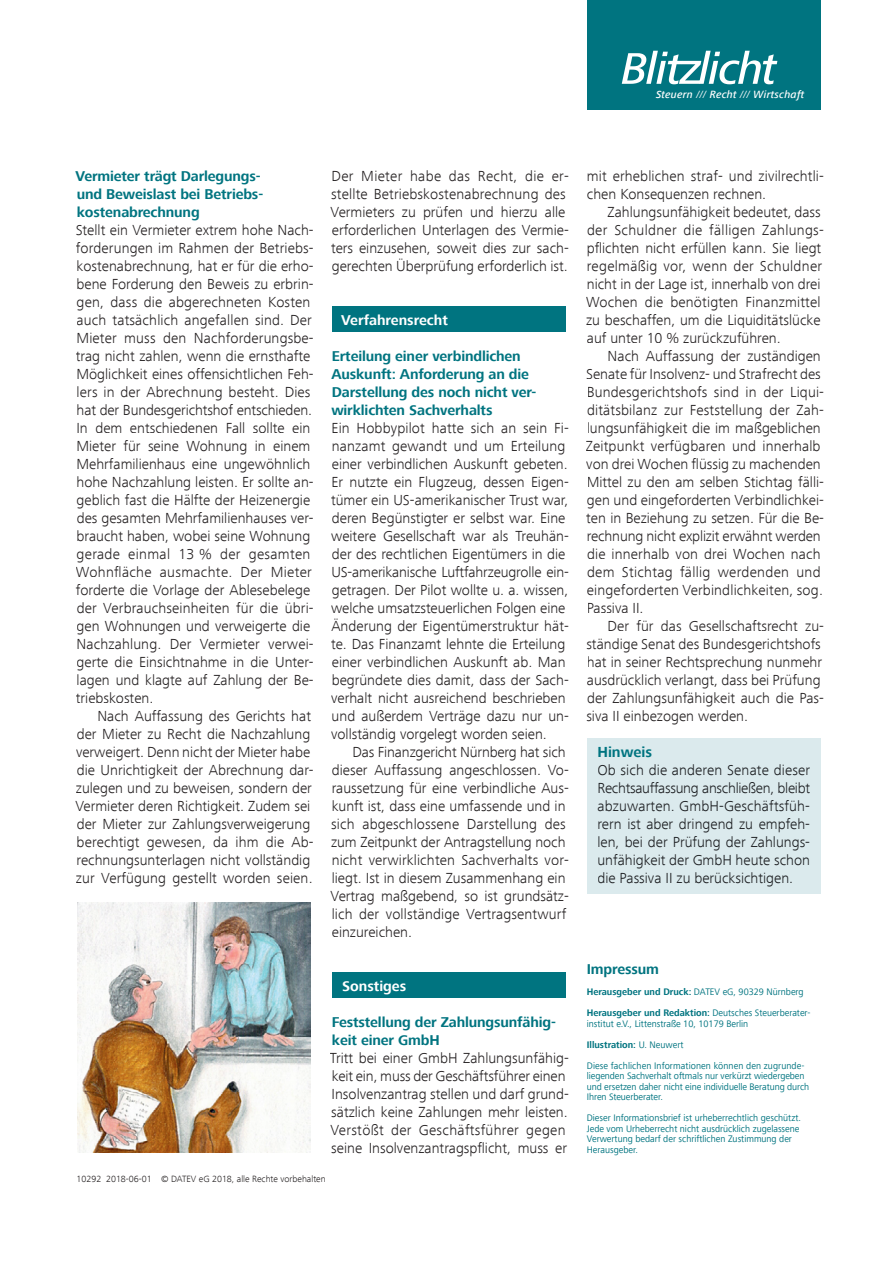
<style>
.page{position:relative;width:893px;height:1263px;background:#fff}
.page>*{position:absolute;margin:0;border:0;box-sizing:border-box;transform-origin:0 0}
.t1{font:300 15px/18px "Frutiger Next Com";color:#231f20}
.t2{font:300 15px/18px "Frutiger Next Com";color:#1a1c1f;text-align:justify}
.t3{font:700 15px "Frutiger Next Com";color:#007480}
.t4{font:700 14.7px/18px "Frutiger Next Com";letter-spacing:-.01em;color:#007480}
.t5{font:700 14.7px "Frutiger Next Com";color:#fff}
.t6{font:italic 500 10.8px "Frutiger Next Com";letter-spacing:.02em;color:#fff}
.t7{font:9.75px/10.5px "Frutiger Next Com";color:#007480;scale:.96 1}
.t8{font:700 9.75px/21px "Frutiger Next Com";color:#007480;scale:.96 1}
.t9{font:300 9.3px "Frutiger Next Com";color:#231f20}
.s1{font-weight:400}
.s2{font-weight:700}
</style>
<div class="page">
<div style="left:587px;top:0;width:234px;height:110px;background:#007480"></div>
<svg style="left:622px;top:51px;width:155px;height:33px"></svg>
<div style="left:332px;top:307px;width:234px;height:25px;background:#007480"></div>
<div style="left:332px;top:973px;width:234px;height:25px;background:#007480"></div>
<div style="left:587px;top:738px;width:234px;height:155px;background:#dbeaed"></div>
<img style="left:78px;top:903px;width:232px;height:249px">
<p class="t6" style="left:656px;top:88px;width:150px">Steuern <span class="s1">///</span> Recht <span class="s1">///</span> Wirtschaft</p>
<p class="t4" style="left:76px;top:167px;width:189px">Vermieter trägt Darlegungs&shy;und Beweislast bei Betriebs&shy;kostenabrechnung</p>
<p class="t1" style="left:76px;top:221px;width:239px">Stellt ein Vermieter extrem hohe Nach&shy;forderungen im Rahmen der Betriebs&shy;kostenabrechnung, hat er für die erho&shy;bene Forderung den Beweis zu erbrin&shy;gen, dass die abgerechneten Kosten auch tatsächlich angefallen sind. Der Mieter muss den Nachforderungsbe&shy;trag nicht zahlen, wenn die ernsthafte Möglichkeit eines offensichtlichen Feh&shy;lers in der Abrechnung besteht. Dies hat der Bundesgerichtshof entschieden.<br>In dem entschiedenen Fall sollte ein Mieter für seine Wohnung in einem Mehrfamilienhaus eine ungewöhnlich hohe Nachzahlung leisten. Er sollte an - geblich fast die Hälfte der Heizenergie des gesamten Mehrfamilienhauses ver - braucht haben, wobei seine Wohnung gerade einmal 13 % der gesamten Wohnfläche ausmachte. Der Mieter forderte die Vorlage der Ablesebelege der Verbrauchseinheiten für die übri&shy;gen Wohnungen und verweigerte die Nachzahlung. Der Vermieter verwei&shy;gerte die Einsichtnahme in die Unter&shy;lagen und klagte auf Zahlung der Be&shy;triebskosten.</p>
<p class="t1" style="left:75px;top:707px;width:240px;text-indent:22px">Nach Auffassung des Gerichts hat der Mieter zu Recht die Nachzahlung verweigert. Denn nicht der Mieter habe die Unrichtigkeit der Abrechnung dar&shy;zulegen und zu beweisen, sondern der Vermieter deren Richtigkeit. Zudem sei der Mieter zur Zahlungsverweigerung berechtigt gewesen, da ihm die Ab&shy;rechnungsunterlagen nicht vollständig zur Verfügung gestellt worden seien.</p>
<p class="t1" style="left:330px;top:167px;width:240px">Der Mieter habe das Recht, die er&shy;stellte Betriebskostenabrechnung des Vermieters zu prüfen und hierzu alle erforderlichen Unterlagen des Vermie&shy;ters einzusehen, soweit dies zur sach&shy;gerechten Überprüfung erforderlich ist.</p>
<p class="t5" style="left:341px;top:311px;width:108px">Verfahrensrecht</p>
<p class="t4" style="left:331px;top:347px;width:207px">Erteilung einer verbindlichen<br>Auskunft: Anforderung an die<br>Darstellung des noch nicht ver&shy;wirklichten Sachverhalts</p>
<p class="t1" style="left:331px;top:419px;width:239px">Ein Hobbypilot hatte sich an sein Fi&shy;nanzamt gewandt und um Erteilung einer verbindlichen Auskunft gebeten.<br>Er nutzte ein Flugzeug, dessen Eigen&shy;tümer ein US-amerikanischer Trust war, deren Begünstigter er selbst war. Eine weitere Gesellschaft war als Treuhän&shy;der des rechtlichen Eigentümers in die US-amerikanische Luftfahrzeugrolle ein&shy;getragen. Der Pilot wollte u. a. wissen, welche umsatzsteuerlichen Folgen eine Änderung der Eigentümerstruktur hät&shy;te. Das Finanzamt lehnte die Erteilung einer verbindlichen Auskunft ab. Man begründete dies damit, dass der Sach&shy;verhalt nicht ausreichend beschrieben und außerdem Verträge dazu nur un&shy;vollständig vorgelegt worden seien.</p>
<p class="t1" style="left:330px;top:743px;width:240px;text-indent:22px">Das Finanzgericht Nürnberg hat sich dieser Auffassung angeschlossen. Vo&shy;raussetzung für eine verbindliche Aus&shy;kunft ist, dass eine umfassende und in sich abgeschlossene Darstellung des zum Zeitpunkt der Antragstellung noch nicht verwirklichten Sachverhalts vor&shy;liegt. Ist in diesem Zusammenhang ein Vertrag maßgebend, so ist grundsätz&shy;lich der vollständige Vertragsentwurf einzureichen.</p>
<p class="t5" style="left:342px;top:977px;width:66px">Sonstiges</p>
<p class="t4" style="left:332px;top:1013px;width:226px">Feststellung der Zahlungsunfähig&shy;keit einer GmbH</p>
<p class="t1" style="left:330px;top:1049px;width:240px">Tritt bei einer GmbH Zahlungsunfähig&shy;keit ein, muss der Geschäftsführer einen Insolvenzantrag stellen und darf grund&shy;sätzlich keine Zahlungen mehr leisten.<br>Verstößt der Geschäftsführer gegen seine Insolvenzantragspflicht, muss er</p>
<p class="t9" style="left:77px;top:1174px;width:251px">10292 2018-06-01 © DATEV eG 2018, alle Rechte vorbehalten</p>
<p class="t1" style="left:587px;top:167px;width:239px">mit erheblichen straf- und zivilrechtli&shy;chen Konsequenzen rechnen.</p>
<p class="t1" style="left:586px;top:203px;width:239px;text-indent:22px">Zahlungsunfähigkeit bedeutet, dass der Schuldner die fälligen Zahlungs&shy;pflichten nicht erfüllen kann. Sie liegt regelmäßig vor, wenn der Schuldner nicht in der Lage ist, innerhalb von drei Wochen die benötigten Finanzmittel zu beschaffen, um die Liquiditätslücke auf unter 10 % zurückzuführen.</p>
<p class="t1" style="left:586px;top:347px;width:240px;text-indent:22px">Nach Auffassung der zuständigen Senate für Insolvenz- und Strafrecht des Bundesgerichtshofs sind in der Liqui&shy;ditätsbilanz zur Feststellung der Zah&shy;lungsunfähigkeit die im maßgeblichen Zeitpunkt verfügbaren und innerhalb von drei Wochen flüssig zu machenden Mittel zu den am selben Stichtag fälli&shy;gen und eingeforderten Verbindlichkei&shy;ten in Beziehung zu setzen. Für die Be&shy;rechnung nicht explizit erwähnt werden die innerhalb von drei Wochen nach dem Stichtag fällig werdenden und eingeforderten Verbindlichkeiten, sog.<br>Passiva II.</p>
<p class="t1" style="left:586px;top:617px;width:239px;text-indent:21px">Der für das Gesellschaftsrecht zu&shy;ständige Senat des Bundesgerichtshofs hat in seiner Rechtsprechung nunmehr ausdrücklich verlangt, dass bei Prüfung der Zahlungsunfähigkeit auch die Pas&shy;siva II einbezogen werden.</p>
<p class="t3" style="left:597px;top:743px;width:56px">Hinweis</p>
<p class="t2" style="left:597px;top:761px;width:214px">Ob sich die anderen Senate dieser Rechtsauffassung anschließen, bleibt abzuwarten. GmbH-Geschäftsfüh&shy;rern ist aber dringend zu empfeh&shy;len, bei der Prüfung der Zahlungs&shy;unfähigkeit der GmbH heute schon die Passiva II zu berücksichtigen.</p>
<p class="t4" style="left:587px;top:960px;width:74px">Impressum</p>
<p class="t8" style="left:587px;top:981px;width:235px">Herausgeber und Druck: <span class="s1">DATEV eG, 90329 Nürnberg<br></span>Herausgeber und Redaktion: <span class="s1">Deutsches Steuerberater-</span></p>
<p class="t7" style="left:587px;top:1013px;width:228px;line-height:21px">institut e.V., Littenstraße 10, 10179 Berlin<br><span class="s2">Illustration:</span> U. Neuwert<br>Diese fachlichen Informationen können den zugrunde-</p>
<p class="t7" style="left:587px;top:1070px;width:233px">liegenden Sachverhalt oftmals nur verkürzt wiedergeben und ersetzen daher nicht eine individuelle Beratung durch<br>Ihren Steuerberater.</p>
<p class="t7" style="left:587px;top:1112px;width:225px">Dieser Informationsbrief ist urheberrechtlich geschützt.<br>Jede vom Urheberrecht nicht ausdrücklich zugelassene Verwertung bedarf der schriftlichen Zustimmung der Herausgeber.</p>
</div>
